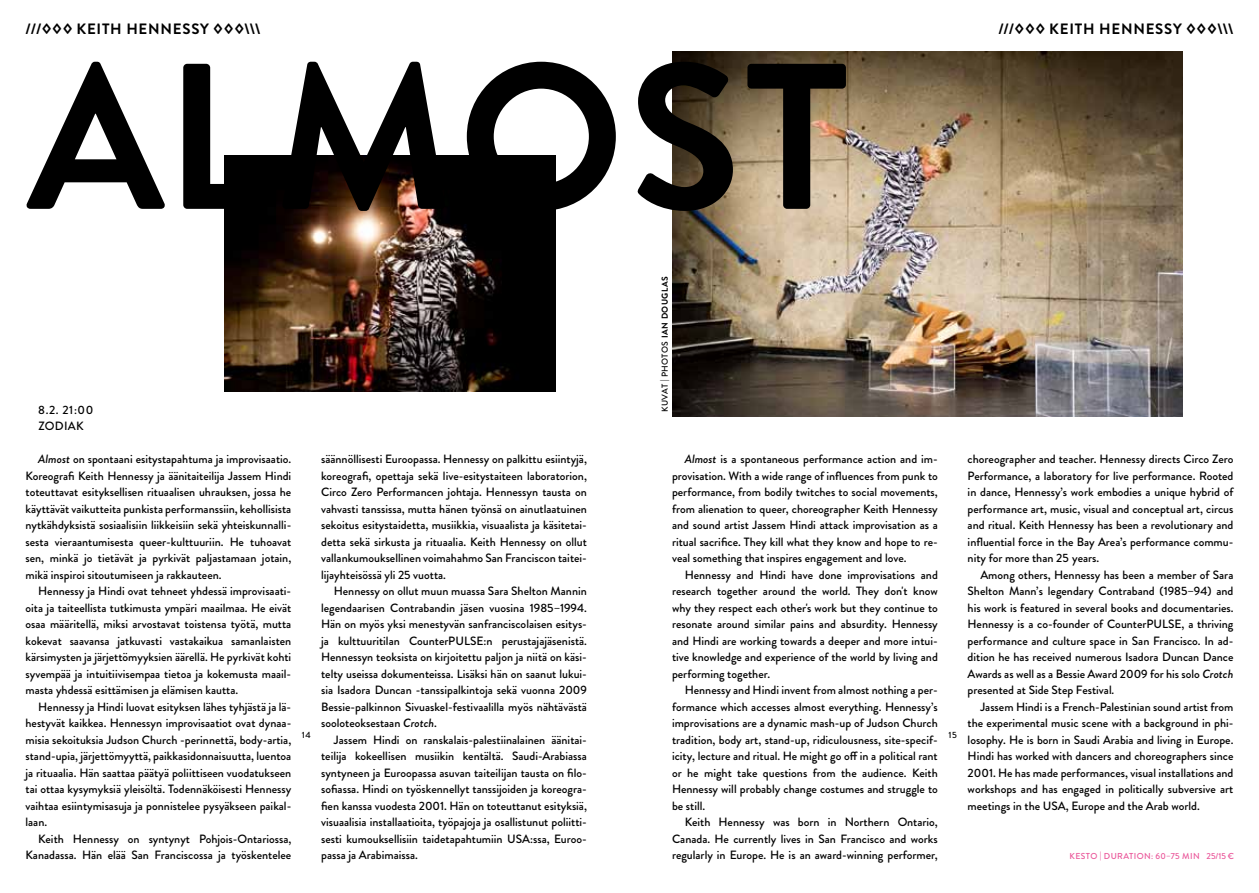
<style>
.page{position:relative;width:1259px;height:893px;background:#fff}
.page>*{position:absolute;margin:0;border:0;box-sizing:border-box;transform-origin:0 0}
.t1{font:700 207.15px "Brandon Grotesque";color:#000}
.t2{font:700 15px "Brandon Grotesque";color:#000}
.t3{font:500 12px/16.5px "Brandon Grotesque";color:#000;text-align:justify}
.t4{font:500 9px "Brandon Grotesque";color:#000}
.t5{font:500 8.7px "Brandon Grotesque";letter-spacing:.025em;color:#ea5599}
.t6{font:500 8.7px "Brandon Grotesque";letter-spacing:.045em;color:#000}
.s1{font-style:italic}
.s2{font-weight:700}
</style>
<div class="page">
<img style="left:672px;top:51px;width:511px;height:365px">
<img style="left:224px;top:155px;width:331px;height:236px">
<p class="t2" style="left:26px;top:18px;width:71px">///◊◊◊ KEITH</p>
<p class="t2" style="left:126px;top:18px;width:12px">HENNESS</p>
<p class="t2" style="left:200px;top:18px;width:62px">Y ◊◊◊\\\</p>
<p class="t2" style="left:998px;top:18px;width:71px">///◊◊◊ KEITH</p>
<p class="t2" style="left:1099px;top:18px;width:12px">HENNESS</p>
<p class="t2" style="left:1173px;top:18px;width:62px">Y ◊◊◊\\\</p>
<h1 class="t1" style="left:27px;top:-7px;width:559px">ALMOST</h1>
<p class="t3" style="left:38px;top:401px;width:57px">8.2. 21:00<br>Zodiak</p>
<p class="t3" style="left:26px;top:451px;width:267px;text-indent:13px"><span class="s1">Almost</span> on spontaani esitystapahtuma ja improvisaatio.<br>Koreografi Keith Hennessy ja äänitaiteilija Jassem Hindi toteuttavat esityksellisen rituaalisen uhrauksen, jossa he käyttävät vaikutteita punkista performanssiin, kehollisista nytkähdyksistä sosiaalisiin liikkeisiin sekä yhteiskunnalli&shy;sesta vieraantumisesta queer-kulttuuriin. He tuhoavat sen, minkä jo tietävät ja pyrkivät paljastamaan jotain, mikä inspiroi sitoutumiseen ja rakkauteen.</p>
<p class="t3" style="left:26px;top:583px;width:267px;text-indent:13px">Hennessy ja Hindi ovat tehneet yhdessä improvisaati&shy;oita ja taiteellista tutkimusta ympäri maailmaa. He eivät osaa määritellä, miksi arvostavat toistensa työtä, mutta kokevat saavansa jatkuvasti vastakaikua samanlaisten kärsimysten ja järjettömyyksien äärellä. He pyrkivät kohti syvempää ja intuitiivisempaa tietoa ja kokemusta maail&shy;masta yhdessä esittämisen ja elämisen kautta.</p>
<p class="t3" style="left:26px;top:698px;width:267px;text-indent:13px">Hennessy ja Hindi luovat esityksen lähes tyhjästä ja lä&shy;hestyvät kaikkea. Hennessyn improvisaatiot ovat dynaa&shy;misia sekoituksia Judson Church -perinnettä, body-artia, stand-upia, järjettömyyttä, paikkasidonnaisuutta, luentoa ja rituaalia. Hän saattaa päätyä poliittiseen vuodatukseen tai ottaa kysymyksiä yleisöltä. Todennäköisesti Hennessy vaihtaa esiintymisasuja ja ponnistelee pysyäkseen paikal&shy;laan.</p>
<p class="t3" style="left:26px;top:830px;width:267px;text-align:right">Keith Hennessy on syntynyt Pohjois-Ontariossa,<br>Kanadassa. Hän elää San Franciscossa ja työskentelee</p>
<p class="t6" style="left:659px;top:412px;width:136px;rotate:-90deg">kuvat | photos <span class="s2">IAN DOUGLAS</span></p>
<p class="t3" style="left:672px;top:451px;width:267px;text-indent:13px"><span class="s1">Almost</span> is a spontaneous performance action and im&shy;provisation. With a wide range of influences from punk to performance, from bodily twitches to social movements, from alienation to queer, choreographer Keith Hennessy and sound artist Jassem Hindi attack improvisation as a ritual sacrifice. They kill what they know and hope to re&shy;veal something that inspires engagement and love.</p>
<p class="t3" style="left:672px;top:566px;width:267px;text-indent:13px">Hennessy and Hindi have done improvisations and research together around the world. They don't know why they respect each other's work but they continue to resonate around similar pains and absurdity. Hennessy and Hindi are working towards a deeper and more intui&shy;tive knowledge and experience of the world by living and performing together.</p>
<p class="t3" style="left:672px;top:682px;width:267px;text-align:left;text-indent:13px">Hennessy and Hindi invent from almost nothing a per&shy;formance which accesses almost everything. Hennessy’s improvisations are a dynamic mash-up of Judson Church tradition, body art, stand-up, ridiculousness, site-specif&shy;icity, lecture and ritual. He might go off in a political rant or he might take questions from the audience. Keith Hennessy will probably change costumes and struggle to be still.</p>
<p class="t3" style="left:672px;top:814px;width:267px;text-indent:13px">Keith Hennessy was born in Northern Ontario, Canada. He currently lives in San Francisco and works regularly in Europe. He is an award-winning performer,</p>
<p class="t3" style="left:321px;top:451px;width:267px">säännöllisesti Euroopassa. Hennessy on palkittu esiintyjä, koreografi, opettaja sekä live-esitystaiteen laboratorion, Circo Zero Performancen johtaja. Hennessyn tausta on vahvasti tanssissa, mutta hänen työnsä on ainutlaatuinen sekoitus esitystaidetta, musiikkia, visuaalista ja käsitetai&shy;detta sekä sirkusta ja rituaalia. Keith Hennessy on ollut vallankumouksellinen voimahahmo San Franciscon taitei&shy;lijayhteisössä yli 25 vuotta.</p>
<p class="t3" style="left:321px;top:583px;width:267px;text-indent:13px">Hennessy on ollut muun muassa Sara Shelton Mannin legendaarisen Contrabandin jäsen vuosina 1985–1994.<br>Hän on myös yksi menestyvän sanfranciscolaisen esitys&shy;ja kulttuuritilan CounterPU LSE:n perustajajäsenistä.<br>Hennessyn teoksista on kirjoitettu paljon ja niitä on käsi&shy;telty useissa dokumenteissa. Lisäksi hän on saanut lukui&shy;sia Isadora Duncan -tanssipalkintoja sekä vuonna 2009<br>Bessie-palkinnon Sivuaskel-festivaalilla myös nähtävästä sooloteoksestaan <span class="s1">Crotch</span>.</p>
<p class="t3" style="left:321px;top:731px;width:267px;text-indent:13px">Jassem Hindi on ranskalais-palestiinalainen äänitai&shy;teilija kokeellisen musiikin kentältä. Saudi-Arabiassa syntyneen ja Euroopassa asuvan taiteilijan tausta on filo&shy;sofiassa. Hindi on työskennellyt tanssijoiden ja koreogra&shy;fien kanssa vuodesta 2001. Hän on toteuttanut esityksiä, visuaalisia installaatioita, työpajoja ja osallistunut poliitti&shy;sesti kumouksellisiin taidetapahtumiin U SA:ssa, Euroo&shy;passa ja Arabimaissa.</p>
<p class="t4" style="left:302px;top:728px;width:10px">14</p>
<p class="t4" style="left:948px;top:728px;width:10px">15</p>
<p class="t3" style="left:967px;top:451px;width:267px">choreographer and teacher. Hennessy directs Circo Zero Performance, a laboratory for live performance. Rooted in dance, Hennessy’s work embodies a unique hybrid of performance art, music, visual and conceptual art, circus and ritual. Keith Hennessy has been a revolutionary and influential force in the Bay Area’s performance commu&shy;nity for more than 25 years.</p>
<p class="t3" style="left:967px;top:566px;width:267px;text-indent:13px">Among others, Hennessy has been a member of Sara Shelton Mann’s legendary Contraband (1985–94) and his work is featured in several books and documentaries.<br>Hennessy is a co-founder of CounterPU LSE, a thriving performance and culture space in San Francisco. In ad&shy;dition he has received numerous Isadora Duncan Dance Awards as well as a Bessie Award 2009 for his solo <span class="s1">Crotch </span>presented at Side Step Festival<span class="s1">.</span></p>
<p class="t3" style="left:967px;top:698px;width:267px;text-indent:13px">Jassem Hindi is a French-Palestinian sound artist from the experimental music scene with a background in phi&shy;losophy. He is born in Saudi Arabia and living in Europe.<br>Hindi has worked with dancers and choreographers since 2001. He has made performances, visual installations and workshops and has engaged in politically subversive art meetings in the U SA, Europe and the Arab world.</p>
<p class="t5" style="left:1069px;top:850px;width:6px">kest</p>
<p class="t5" style="left:1090px;top:850px;width:33px">o | durati</p>
<p class="t5" style="left:1136px;top:850px;width:52px">on : 60–75 min</p>
<p class="t5" style="left:1206px;top:850px;width:29px">25/15 €</p>
</div>
